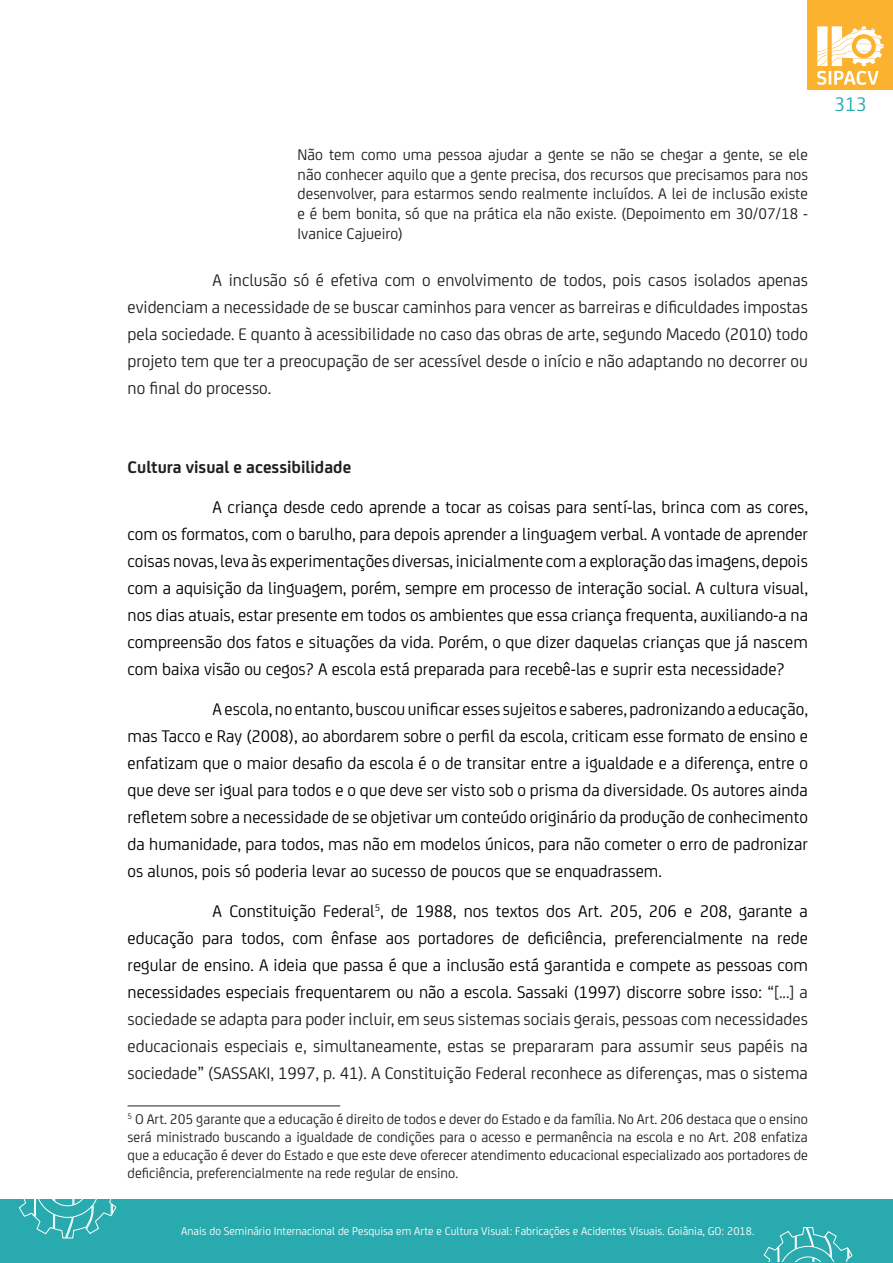
<style>
.page{position:relative;width:893px;height:1263px;background:#fff}
.page>*{position:absolute;margin:0;border:0;box-sizing:border-box;transform-origin:0 0}
.t1{font:21px "FS Joey";color:#28aaae}
.texto_corrido{font:18px/27px "FS Joey";color:#000;text-align:justify}
.texto_corrido-2{font:18px/27px "FS Joey";color:#231f20;text-align:justify}
.texto_corrido-3{font:700 18px "FS Joey";color:#231f20}
.citações{font:16.5px/19.8px "FS Joey";color:#231f20;text-align:justify}
.notas_de_rodapé{font:15px/18px "FS Joey";color:#231f20;text-align:justify}
.t2{font:12px "FS Joey";color:#fff}
.s1{color:#231f20}
</style>
<div class="page">
<div style="left:808px;top:0;width:85px;height:89px;background:#fbb22e"></div>
<svg style="left:817px;top:26px;width:67px;height:59px"></svg>
<div style="left:0;top:1199px;width:893px;height:64px;background:#28aaae"></div>
<svg style="left:18px;top:1199px;width:99px;height:40px"></svg>
<svg style="left:763px;top:1227px;width:90px;height:35px"></svg>
<hr style="left:128px;top:1105px;width:212px;height:1px;background:#231f20">
<p class="citações" style="left:298px;top:143px;width:512px">Não tem como uma pessoa ajudar a gente se não se chegar a gente, se ele não conhecer aquilo que a gente precisa, dos recursos que precisamos para nos desenvolver, para estarmos sendo realmente incluídos. A lei de inclusão existe e é bem bonita, só que na prática ela não existe. (Depoimento em 30/07/18 - Ivanice Cajueiro)</p>
<p class="texto_corrido-2" style="left:128px;top:265px;width:682px;text-indent:85px">A inclusão só é efetiva com o envolvimento de todos, pois casos isolados apenas evidenciam a necessidade de se buscar caminhos para vencer as barreiras e dificuldades impostas pela sociedade. E quanto à acessibilidade no caso das obras de arte, segundo Macedo (2010) todo projeto tem que ter a preocupação de ser acessível desde o início e não adaptando no decorrer ou no final do processo.</p>
<p class="texto_corrido-3" style="left:128px;top:454px;width:225px">Cultura visual e acessibilidade</p>
<p class="texto_corrido" style="left:128px;top:492px;width:682px;text-indent:85px">A criança desde cedo aprende a tocar as coisas para sentí-las, brinca com as cores, com os formatos, com o barulho, para depois aprender a linguagem verbal. A vontade de aprender coisas novas, leva às experimentações diversas, inicialmente com a exploração das imagens, depois com a aquisição da linguagem, porém, sempre em processo de interação social. A cultura visual, nos dias atuais, estar presente em todos os ambientes que essa criança frequenta, auxiliando-a na compreensão dos fatos e situações da vida. Porém, o que dizer daquelas crianças que já nascem com baixa visão ou cegos? A escola está preparada para recebê-las e suprir esta necessidade?</p>
<p class="texto_corrido" style="left:128px;top:694px;width:682px;text-indent:85px">A escola, no entanto, buscou unificar esses sujeitos e saberes, padronizando a educação, mas Tacco e Ray (2008), ao abordarem sobre o perfil da escola, criticam esse formato de ensino e enfatizam que o maior desafio da escola é o de transitar entre a igualdade e a diferença, entre o que deve ser igual para todos e o que deve ser visto sob o prisma da diversidade. Os autores ainda refletem sobre a necessidade de se objetivar um conteúdo originário da produção de conhecimento da humanidade, para todos, mas não em modelos únicos, para não cometer o erro de padronizar os alunos, pois só poderia levar ao sucesso de poucos que se enquadrassem.</p>
<p class="texto_corrido" style="left:128px;top:896px;width:682px;text-indent:85px">A Constituição Federal<sup>5</sup>, de 1988, nos textos dos Art. 205, 206 e 208, garante a educação para todos, com ênfase aos portadores de deficiência, preferencialmente na rede regular de ensino. A ideia que passa é que a inclusão está garantida e compete as pessoas com necessidades especiais frequentarem ou não a escola. Sassaki (1997) discorre sobre isso: <span class="s1">“[...] a sociedade se adapta para poder incluir, em seus sistemas sociais gerais, pessoas com necessidades educacionais especiais e, simultaneamente, estas se prepararam para assumir seus papéis na sociedade” (SASSAKI, 1997, p. 41). A Constituição Federal reconhece as diferenças, mas o sistema</span></p>
<p class="notas_de_rodapé" style="left:128px;top:1109px;width:682px"><sup>5</sup> O Art. 205 garante que a educação é direito de todos e dever do Estado e da família. No Art. 206 destaca que o ensino será ministrado buscando a igualdade de condições para o acesso e permanência na escola e no Art. 208 enfatiza que a educação é dever do Estado e que este deve oferecer atendimento educacional especializado aos portadores de deficiência, preferencialmente na rede regular de ensino.</p>
<p class="t2" style="left:181px;top:1223px;width:575px">Anais do Seminário Internacional de Pesquisa em Arte e Cultura Visual: Fabricações e Acidentes Visuais. Goiânia, GO: 2018.</p>
<p class="t1" style="left:834px;top:90px;width:34px">313</p>
</div>
